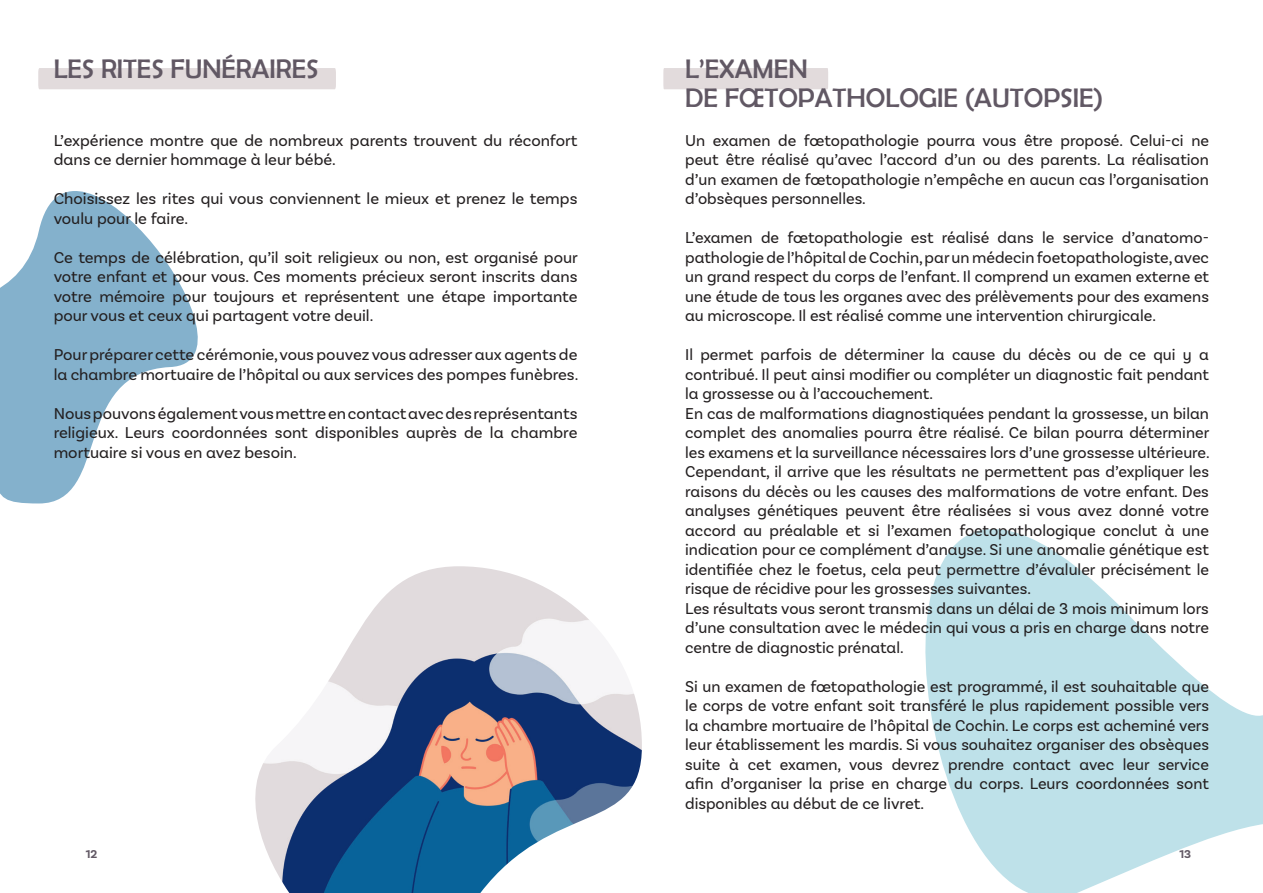
<style>
.page{position:relative;width:1263px;height:893px;background:#fff}
.page>*{position:absolute;margin:0;border:0;box-sizing:border-box;transform-origin:0 0}
.t1{font:27px/28.5px "Berlin Sans FB";color:#615864}
.t2{font:16.5px/19.5px "TRIAL Basic Sans Alt";color:#231f20;text-align:justify}
.t3{font:700 12px "Basic Sans";color:#615864}
</style>
<div class="page">
<svg style="left:0;top:191px;width:198px;height:312px;fill:#84b1cc"></svg>
<svg style="left:925px;top:529px;width:338px;height:364px;fill:#bee1e9"></svg>
<div style="left:663px;top:68px;width:165px;height:21px;background:#e2dbdc"></div>
<div style="left:38px;top:68px;width:298px;height:21px;background:#e2dbdc"></div>
<img style="left:255px;top:566px;width:387px;height:327px">
<h1 class="t1" style="left:54px;top:55px;width:266px">LES RITES FUNÉRAIRES</h1>
<p class="t2" style="left:54px;top:130px;width:525px">L’expérience montre que de nombreux parents trouvent du réconfort dans ce dernier hommage à leur bébé.</p>
<p class="t2" style="left:54px;top:189px;width:525px">Choisissez les rites qui vous conviennent le mieux et prenez le temps voulu pour le faire.</p>
<p class="t2" style="left:54px;top:247px;width:526px">Ce temps de célébration, qu’il soit religieux ou non, est organisé pour votre enfant et pour vous. Ces moments précieux seront inscrits dans votre mémoire pour toujours et représentent une étape importante pour vous et ceux qui partagent votre deuil.</p>
<p class="t2" style="left:54px;top:345px;width:526px">Pour préparer cette cérémonie, vous pouvez vous adresser aux agents de la chambre mortuaire de l’hôpital ou aux services des pompes funèbres.</p>
<p class="t2" style="left:54px;top:403px;width:525px">Nous pouvons également vous mettre en contact avec des représentants religieux. Leurs coordonnées sont disponibles auprès de la chambre mortuaire si vous en avez besoin.</p>
<h1 class="t1" style="left:685px;top:55px;width:419px">L’EXAMEN<br>DE FŒTOPATHOLOGIE (AUTOPSIE)</h1>
<p class="t2" style="left:685px;top:130px;width:525px">Un examen de fœtopathologie pourra vous être proposé. Celui-ci ne peut être réalisé qu’avec l’accord d’un ou des parents. La réalisation d’un examen de fœtopathologie n’empêche en aucun cas l’organisation d’obsèques personnelles.</p>
<p class="t2" style="left:685px;top:228px;width:525px">L’examen de fœtopathologie est réalisé dans le service d’anatomo&shy;pathologie de l’hôpital de Cochin, par un médecin foetopathologiste, avec un grand respect du corps de l’enfant. Il comprend un examen externe et une étude de tous les organes avec des prélèvements pour des examens au microscope. Il est réalisé comme une intervention chirurgicale.</p>
<p class="t2" style="left:685px;top:345px;width:526px;text-align:left">Il permet parfois de déterminer la cause du décès ou de ce qui y a contribué. Il peut ainsi modifier ou compléter un diagnostic fait pendant la grossesse ou à l’accouchement.<br>En cas de malformations diagnostiquées pendant la grossesse, un bilan complet des anomalies pourra être réalisé. Ce bilan pourra déterminer les examens et la surveillance nécessaires lors d’une grossesse ultérieure.<br>Cependant, il arrive que les résultats ne permettent pas d’expliquer les raisons du décès ou les causes des malformations de votre enfant. Des analyses génétiques peuvent être réalisées si vous avez donné votre accord au préalable et si l’examen foetopathologique conclut à une indication pour ce complément d’anayse. Si une anomalie génétique est identifiée chez le foetus, cela peut permettre d’évaluler précisément le risque de récidive pour les grossesses suivantes.<br>Les résultats vous seront transmis dans un délai de 3 mois minimum lors d’une consultation avec le médecin qui vous a pris en charge dans notre centre de diagnostic prénatal.</p>
<p class="t2" style="left:685px;top:676px;width:525px">Si un examen de fœtopathologie est programmé, il est souhaitable que le corps de votre enfant soit transféré le plus rapidement possible vers la chambre mortuaire de l’hôpital de Cochin. Le corps est acheminé vers leur établissement les mardis. Si vous souhaitez organiser des obsèques suite à cet examen, vous devrez prendre contact avec leur service afin d’organiser la prise en charge du corps. Leurs coordonnées sont disponibles au début de ce livret.</p>
<p class="t3" style="left:86px;top:847px;width:13px">12</p>
<p class="t3" style="left:1179px;top:847px;width:13px">13</p>
</div>
